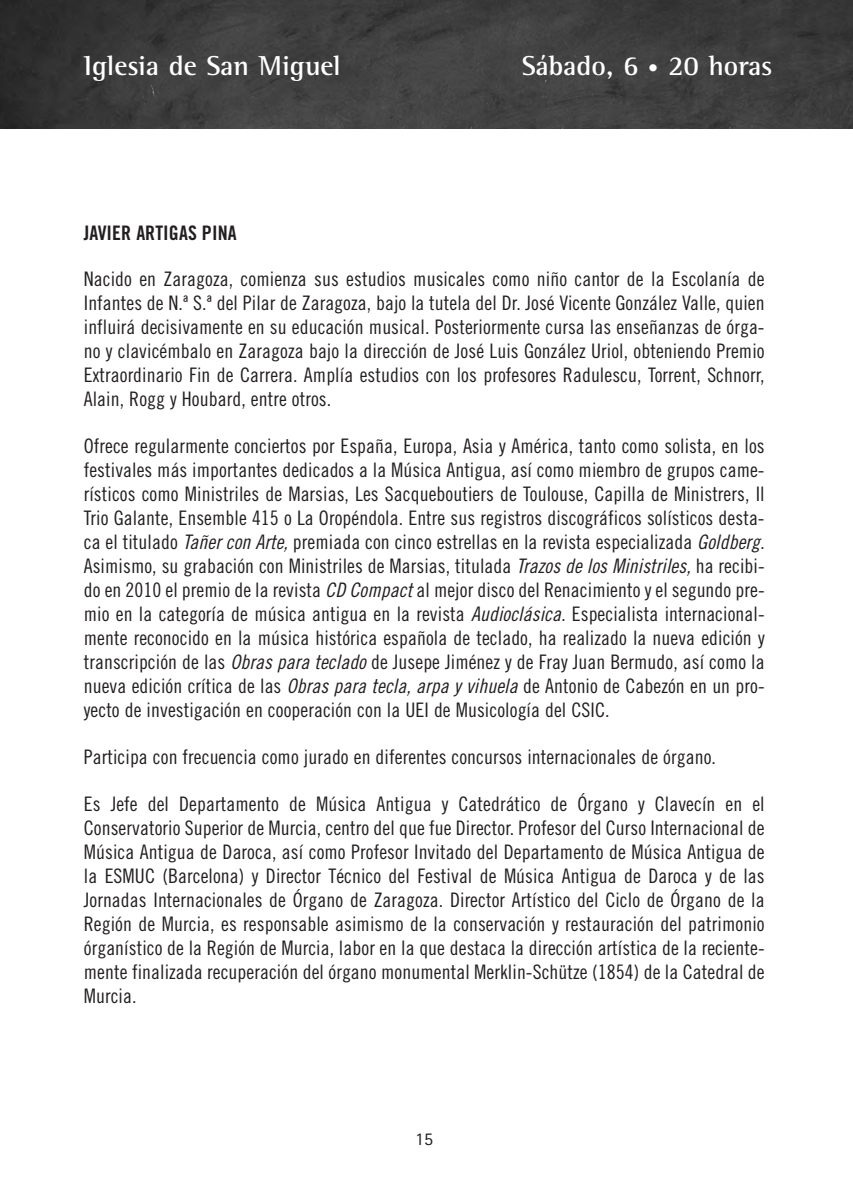
<style>
.page{position:relative;width:853px;height:1193px;background:#fff}
.page>*{position:absolute;margin:0;border:0;box-sizing:border-box;transform-origin:0 0}
.t1{font:700 28px "Rotis Semi Serif";color:#fff}
.t2{font:20px/24px "Trade Gothic Cond Eighteen";letter-spacing:.005em;color:#231f20;text-align:justify}
.t3{font:20px "Trade Gothic Bold Cond Twenty";letter-spacing:.005em;color:#231f20}
.t4{font:18px "Rotis Sans Serif";color:#231f20}
.s1{font-size:20px}
.s2{font-family:"Trade Gothic Cond Eighteen Obl"}
</style>
<div class="page">
<svg style="left:0;top:0;width:852px;height:129px;background:#3d3d3d"></svg>
<h1 class="t1" style="left:84px;top:55px;width:258px">Iglesia de San Miguel</h1>
<h1 class="t1" style="left:521px;top:55px;width:252px">Sábado, 6 <span class="s1">•</span> 20 horas</h1>
<p class="t3" style="left:84px;top:225px;width:154px">JAVIER ARTIGAS PINA</p>
<p class="t2" style="left:84px;top:269px;width:682px">Nacido en Zaragoza, comienza sus estudios musicales como niño cantor de la Escolanía de Infantes de N.ª S.ª del Pilar de Zaragoza, bajo la tutela del Dr. José Vicente González Valle, quien influirá decisivamente en su educación musical. Posteriormente cursa las enseñanzas de órga&shy;no y clavicémbalo en Zaragoza bajo la dirección de José Luis González Uriol, obteniendo Premio Extraordinario Fin de Carrera. Amplía estudios con los profesores Radulescu, Torrent, Schnorr, Alain, Rogg y Houbard, entre otros.</p>
<p class="t2" style="left:84px;top:435px;width:682px">Ofrece regularmente conciertos por España, Europa, Asia y América, tanto como solista, en los festivales más importantes dedicados a la Música Antigua, así como miembro de grupos came&shy;rísticos como Ministriles de Marsias, Les Sacqueboutiers de Toulouse, Capilla de Ministrers, Il Trio Galante, Ensemble 415 o La Oropéndola. Entre sus registros discográficos solísticos desta&shy;ca el titulado <span class="s2">Tañer con Arte,</span> premiada con cinco estrellas en la revista especializada <span class="s2">Goldberg.<br></span>Asimismo, su grabación con Ministriles de Marsias, titulada <span class="s2">Trazos de los Ministriles,</span> ha recibi&shy;do en 2010 el premio de la revista <span class="s2">CD Compact</span> al mejor disco del Renacimiento y el segundo pre&shy;mio en la categoría de música antigua en la revista <span class="s2">Audioclásica.</span> Especialista internacional&shy;mente reconocido en la música histórica española de teclado, ha realizado la nueva edición y transcripción de las <span class="s2">Obras para teclado</span> de Jusepe Jiménez y de Fray Juan Bermudo, así como la nueva edición crítica de las <span class="s2">Obras para tecla, arpa y vihuela</span> de Antonio de Cabezón en un pro&shy;yecto de investigación en cooperación con la UEI de Musicología del CSIC.</p>
<p class="t2" style="left:84px;top:746px;width:633px">Participa con frecuencia como jurado en diferentes concursos internacionales de órgano.</p>
<p class="t2" style="left:84px;top:793px;width:682px">Es Jefe del Departamento de Música Antigua y Catedrático de Órgano y Clavecín en el Conservatorio Superior de Murcia, centro del que fue Director. Profesor del Curso Internacional de Música Antigua de Daroca, así como Profesor Invitado del Departamento de Música Antigua de la ESMUC (Barcelona) y Director Técnico del Festival de Música Antigua de Daroca y de las Jornadas Internacionales de Órgano de Zaragoza. Director Artístico del Ciclo de Órgano de la Región de Murcia, es responsable asimismo de la conservación y restauración del patrimonio órganístico de la Región de Murcia, labor en la que destaca la dirección artística de la reciente&shy;mente finalizada recuperación del órgano monumental Merklin-Schütze (1854) de la Catedral de Murcia.</p>
<p class="t4" style="left:415px;top:1132px;width:19px">15</p>
</div>
